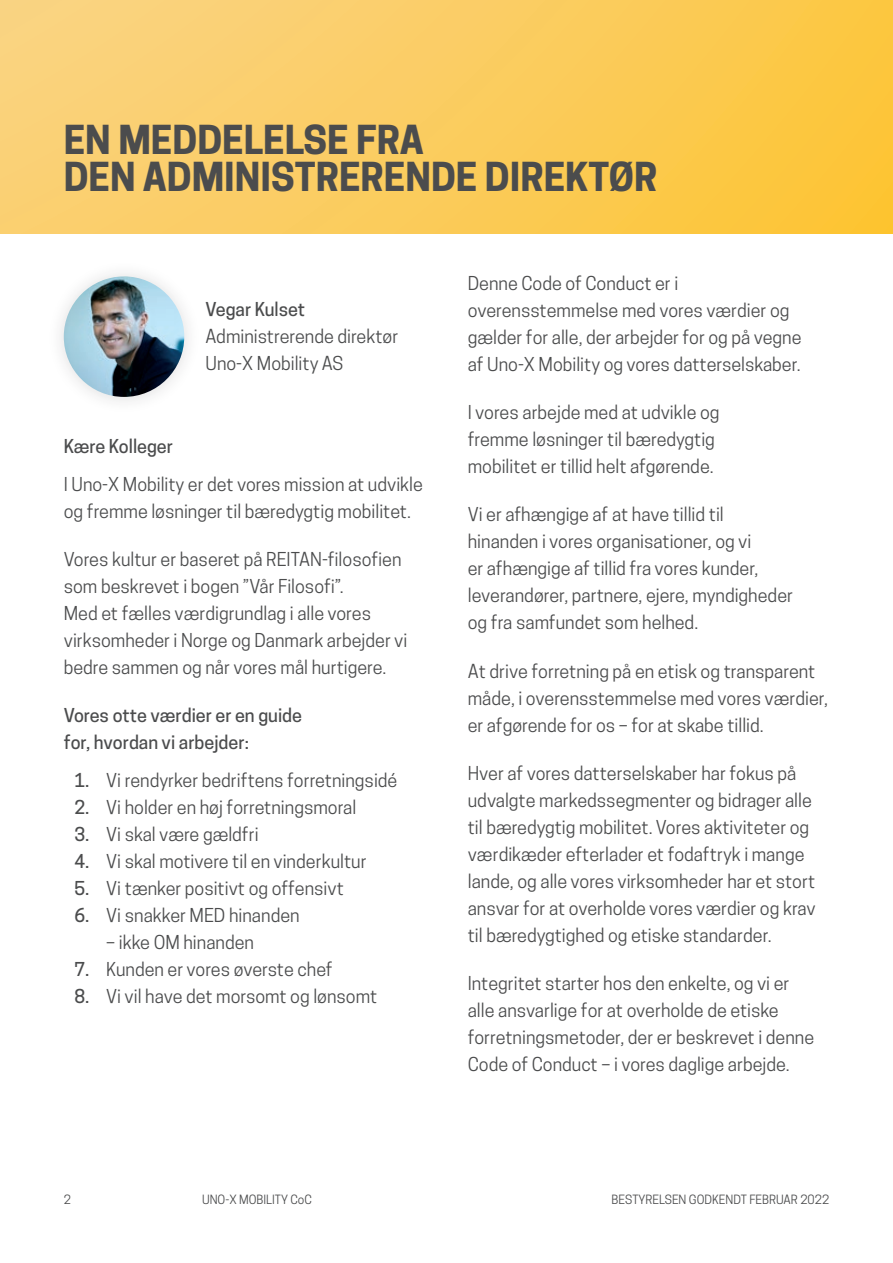
<style>
.page{position:relative;width:893px;height:1263px;background:#fff}
.page>*{position:absolute;margin:0;border:0;box-sizing:border-box;transform-origin:0 0}
.t1{font:700 37.5px/37.5px "Cooper Hewitt";color:#4b4c4d}
.t2{font:18px/27px "Cooper Hewitt";color:#4b4c4d}
.t3{font:500 18px/27px "Cooper Hewitt";color:#4b4c4d}
.t4{font:12px "Cooper Hewitt";color:#4b4c4d}
.s1{font-weight:500}
</style>
<div class="page">
<div style="left:0;top:0;width:893px;height:234px;background:linear-gradient(to right,#fad27f,#fcc63c)"></div>
<div style="left:46px;top:259px;width:156px;height:155px;background:#231f20;opacity:.15"></div>
<img style="left:64px;top:276px;width:120px;height:121px;border-radius:60px">
<h1 class="t1" style="left:64px;top:121px;width:595px">EN MEDDELELSE FRA<br>DEN ADMINISTRERENDE DIREKTØR</h1>
<p class="t3" style="left:206px;top:296px;width:101px">Vegar Kulset</p>
<p class="t2" style="left:206px;top:323px;width:194px">Administrerende direktør<br>Uno-X Mobility AS</p>
<p class="t3" style="left:64px;top:433px;width:111px">Kære Kolleger</p>
<p class="t2" style="left:64px;top:470px;width:361px">I Uno-X Mobility er det vores mission at udvikle og fremme løsninger til bæredygtig mobilitet.</p>
<p class="t2" style="left:64px;top:546px;width:345px">Vores kultur er baseret på REITAN-filosofien som beskrevet i bogen ”Vår Filosofi”.<br>Med et fælles værdigrundlag i alle vores virksomheder i Norge og Danmark arbejder vi bedre sammen og når vores mål hurtigere.</p>
<p class="t3" style="left:64px;top:702px;width:240px">Vores otte værdier er en guide for, hvordan vi arbejder:</p>
<p class="t2" style="left:74px;top:766px;width:324px"><span class="s1">1.</span> Vi rendyrker bedriftens forretningsidé</p>
<p class="t2" style="left:74px;top:793px;width:283px"><span class="s1">2.</span> Vi holder en høj forretningsmoral</p>
<p class="t2" style="left:74px;top:820px;width:186px"><span class="s1">3.</span> Vi skal være gældfri</p>
<p class="t2" style="left:74px;top:847px;width:294px"><span class="s1">4.</span> Vi skal motivere til en vinderkultur</p>
<p class="t2" style="left:74px;top:874px;width:271px"><span class="s1">5.</span> Vi tænker positivt og offensivt</p>
<p class="t2" style="left:74px;top:901px;width:227px"><span class="s1">6.</span> Vi snakker MED hinanden</p>
<p class="t2" style="left:106px;top:928px;width:149px">– ikke OM hinanden</p>
<p class="t2" style="left:74px;top:955px;width:260px"><span class="s1">7.</span> Kunden er vores øverste chef</p>
<p class="t2" style="left:74px;top:982px;width:304px"><span class="s1">8.</span> Vi vil have det morsomt og lønsomt</p>
<p class="t2" style="left:468px;top:270px;width:335px">Denne Code of Conduct er i overensstemmelse med vores værdier og gælder for alle, der arbejder for og på vegne af Uno-X Mobility og vores datterselskaber.</p>
<p class="t2" style="left:468px;top:399px;width:253px">I vores arbejde med at udvikle og fremme løsninger til bæredygtig mobilitet er tillid helt afgørende.</p>
<p class="t2" style="left:468px;top:501px;width:327px">Vi er afhængige af at have tillid til hinanden i vores organisationer, og vi<br>er afhængige af tillid fra vores kunder, leverandører, partnere, ejere, myndigheder og fra samfundet som helhed.</p>
<p class="t2" style="left:468px;top:657px;width:362px">At drive forretning på en etisk og transparent måde, i overensstemmelse med vores værdier, er afgørende for os – for at skabe tillid.</p>
<p class="t2" style="left:468px;top:760px;width:350px">Hver af vores datterselskaber har fokus på udvalgte markedssegmenter og bidrager alle til bæredygtig mobilitet. Vores aktiviteter og værdikæder efterlader et fodaftryk i mange lande, og alle vores virksomheder har et stort ansvar for at overholde vores værdier og krav til bæredygtighed og etiske standarder.</p>
<p class="t2" style="left:468px;top:970px;width:348px">Integritet starter hos den enkelte, og vi er alle ansvarlige for at overholde de etiske forretningsmetoder, der er beskrevet i denne Code of Conduct – i vores daglige arbejde.</p>
<p class="t4" style="left:64px;top:1192px;width:9px">2</p>
<p class="t4" style="left:202px;top:1192px;width:111px">UNO-X MOBILITY CoC</p>
<p class="t4" style="left:612px;top:1192px;width:219px">BESTYRELSEN GODKENDT FEBRUAR 2022</p>
</div>
